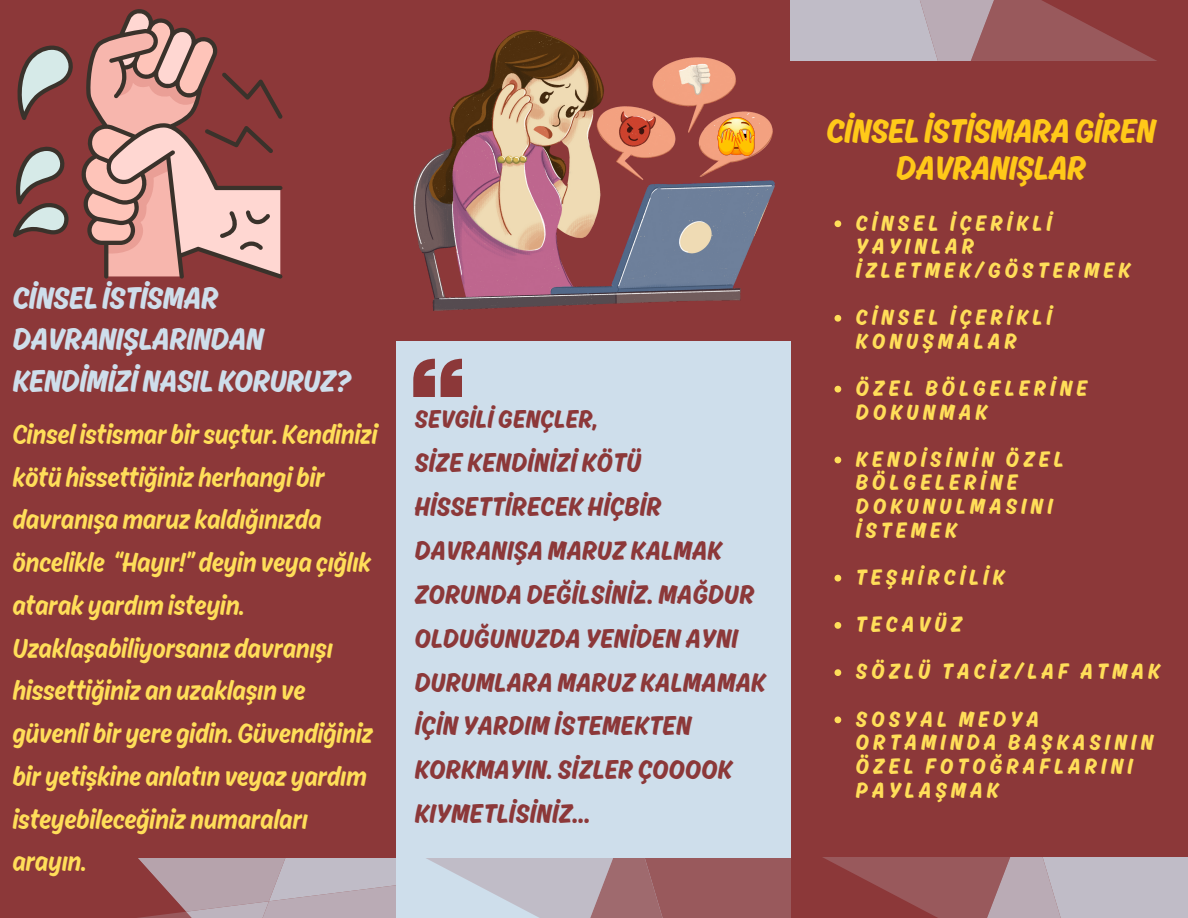
<style>
.page{position:relative;width:1188px;height:918px;background:#8c3839}
.page>*{position:absolute;margin:0;border:0;box-sizing:border-box;transform-origin:0 0}
.t1{font:35.7px/37.2px "Ahkio";color:#ffc919;text-align:center}
.t2{font:32.7px/41.7px "Ahkio";color:#cedeeb}
.t3{font:300 29.1px/42.8px "Ahkio";color:#ffde59}
.t4{font:28.2px/43.8px "Ahkio";letter-spacing:.02em;color:#8c3839}
.t5{font:26.7px "Ahkio";letter-spacing:.02em;color:#8c3839}
.t6{font:23.25px/23.7px "Ahkio";letter-spacing:.19em;color:#ffde59}
</style>
<div class="page">
<div style="left:396px;top:341px;width:395px;height:577px;background:#cedeeb"></div>
<svg style="left:790px;top:0;width:367px;height:61px"></svg>
<svg style="left:414px;top:359px;width:48px;height:38px"></svg>
<svg style="left:138px;top:858px;width:1050px;height:60px"></svg>
<svg style="left:13px;top:9px;width:270px;height:270px"></svg>
<img style="left:414px;top:30px;width:361px;height:280px">
<svg style="left:715px;top:113px;width:51px;height:43px"></svg>
<img style="left:718px;top:118px;width:37px;height:37px">
<svg style="left:835px;top:220px;width:6px;height:7px"></svg>
<svg style="left:835px;top:315px;width:6px;height:7px"></svg>
<svg style="left:835px;top:386px;width:6px;height:7px"></svg>
<svg style="left:835px;top:457px;width:6px;height:6px"></svg>
<svg style="left:835px;top:575px;width:6px;height:7px"></svg>
<svg style="left:835px;top:622px;width:6px;height:7px"></svg>
<svg style="left:835px;top:669px;width:6px;height:7px"></svg>
<svg style="left:835px;top:717px;width:6px;height:6px"></svg>
<p class="t2" style="left:13px;top:276px;width:340px">CİNSEL İSTİSMAR<br>DAVRANIŞLARINDAN<br>KENDİMİZİ NASIL KORURUZ?</p>
<p class="t3" style="left:13px;top:412px;width:366px">Cinsel istismar birsuçtur. Kendinizi kötü hissettiğiniz herhangi bir davranışa maruz kaldığınızda öncelikle “Hayır!” deyin veya çığlık atarak yardım isteyin.<br>Uzaklaşabiliyorsanız davranışı hissettiğiniz an uzaklaşın ve güvenli bir yere gidin. Güvendiğiniz bir yetişkine anlatın veyaz yardım isteyebileceğiniz numaraları arayın.</p>
<p class="t5" style="left:415px;top:403px;width:184px">SEVGİLİ GENÇLER,</p>
<p class="t4" style="left:415px;top:440px;width:352px">SİZE KENDİNİZİ KÖTÜ<br>HİSSETTİRECEK HİÇBİR<br>DAVRANIŞA MARUZ KALMAK<br>ZORUNDA DEĞİLSİNİZ. MAĞDUR<br>OLDUĞUNUZDA YENİDEN AYNI<br>DURUMLARA MARUZ KALMAMAK<br>İÇİN YARDIM İSTEMEKTEN<br>KORKMAYIN. SİZLER ÇOOOOK<br>KIYMETLİSİNİZ...</p>
<p class="t1" style="left:827px;top:112px;width:330px">CİNSEL İSTİSMARA GİREN<br>DAVRANIŞLAR</p>
<p class="t6" style="left:856px;top:210px;width:276px">CİNSEL İÇERİKLİ<br>YAYINLAR<br>İZLETMEK/GÖSTERMEK</p>
<p class="t6" style="left:856px;top:305px;width:197px">CİNSEL İÇERİKLİ<br>KONUŞMALAR</p>
<p class="t6" style="left:856px;top:376px;width:233px">ÖZEL BÖLGELERİNE<br>DOKUNMAK</p>
<p class="t6" style="left:856px;top:446px;width:209px">KENDİSİNİN ÖZEL<br>BÖLGELERİNE<br>DOKUNULMASINI<br>İSTEMEK</p>
<p class="t6" style="left:856px;top:553px;width:306px;line-height:47.2px">TEŞHİRCİLİK<br>TECAVÜZ<br>SÖZLÜ TACİZ/LAF ATMAK<br>SOSYAL MEDYA</p>
<p class="t6" style="left:856px;top:730px;width:299px">ORTAMINDA BAŞKASININ<br>ÖZEL FOTOĞRAFLARINI<br>PAYLAŞMAK</p>
</div>
